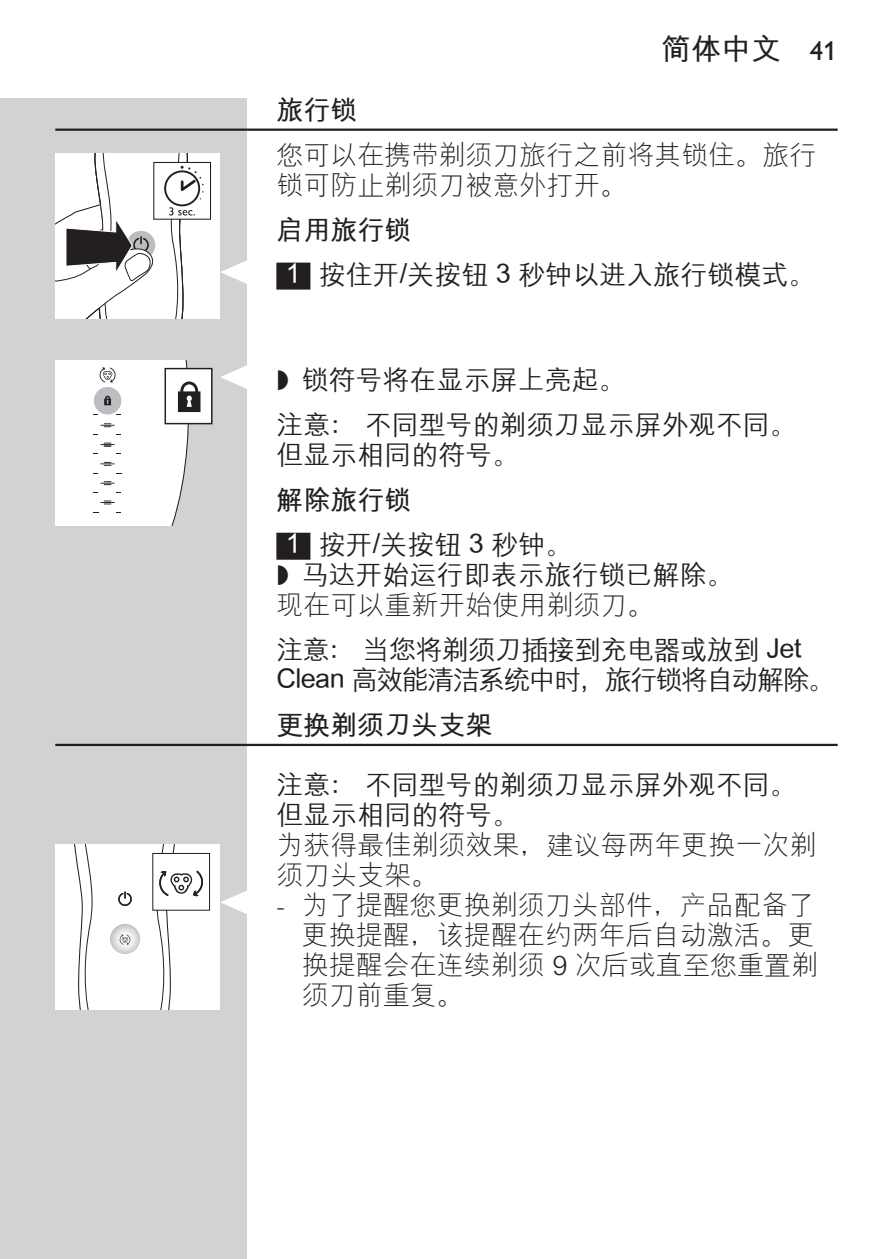
<style>
.page{position:relative;width:893px;height:1259px;background:#fff}
.page>*{position:absolute;margin:0;border:0;box-sizing:border-box;transform-origin:0 0}
.t1{font:30px "M Hei GB Bold";color:#231f20}
.t2{font:27px/30px "M Hei GB Light";color:#231f20}
.t3{font:27px/30px "M Hei GB Medium";color:#231f20}
.t4{font:27px/30px "M Hei GB Medium";letter-spacing:-.02em;color:#231f20}
.t5{font:27px "M Hei GB Bold";color:#231f20}
.s1{font-family:"Gill Sans Alt One WGL";font-size:27px}
.s2{color:#fff}
.s3{font-family:"Philips Ll Font Plain"}
.s4{font-family:"Gill Sans Alt One WGL Light"}
</style>
<div class="page">
<div style="left:0;top:98px;width:247px;height:1161px;background:#d1d2d4"></div>
<hr style="left:55px;top:129px;width:783px;height:2px;background:#231f20">
<div style="left:276px;top:263px;width:34px;height:27px;background:#231f20"></div>
<div style="left:276px;top:533px;width:34px;height:27px;background:#231f20"></div>
<hr style="left:55px;top:744px;width:783px;height:2px;background:#231f20">
<svg style="left:221px;top:260px;width:26px;height:24px"></svg>
<div style="left:55px;top:154px;width:165px;height:165px;background:#fff"></div>
<div style="left:153px;top:162px;width:58px;height:58px;border:1px solid #231f20"></div>
<svg style="left:55px;top:154px;width:152px;height:165px"></svg>
<svg style="left:221px;top:365px;width:26px;height:24px"></svg>
<div style="left:165px;top:368px;width:47px;height:55px;background:#fff"></div>
<div style="left:165px;top:368px;width:48px;height:56px;border:1px solid #231f20"></div>
<svg style="left:55px;top:360px;width:145px;height:165px"></svg>
<svg style="left:221px;top:890px;width:26px;height:24px"></svg>
<div style="left:55px;top:845px;width:165px;height:165px;background:#fff"></div>
<div style="left:152px;top:853px;width:58px;height:57px;border:1px solid #231f20"></div>
<svg style="left:74px;top:845px;width:129px;height:165px"></svg>
<p class="t1" style="left:661px;top:34px;width:177px">简体中文 <span class="s1">41</span></p>
<p class="t5" style="left:276px;top:96px;width:82px">旅行锁</p>
<p class="t2" style="left:276px;top:141px;width:541px">您可以在携带剃须刀旅行之前将其锁住。旅行锁可防止剃须刀被意外打开。</p>
<p class="t5" style="left:276px;top:216px;width:136px">启用旅行锁</p>
<p class="t3" style="left:286px;top:260px;width:531px"><span class="s2">1</span> 按住开/关按钮 3 秒钟以进入旅行锁模式。</p>
<p class="t3" style="left:276px;top:357px;width:522px;line-height:45px"><span class="s3">,</span> 锁符号将在显示屏上亮起。<br>注意： 不同型号的剃须刀显示屏外观不同。</p>
<p class="t3" style="left:276px;top:440px;width:244px">但显示相同的符号。</p>
<p class="t5" style="left:276px;top:486px;width:136px">解除旅行锁</p>
<p class="t3" style="left:276px;top:530px;width:459px;text-indent:10px"><span class="s2">1</span> 按开/关按钮 3 秒钟。<br><span class="s3">,</span> 马达开始运行即表示旅行锁已解除。</p>
<p class="t2" style="left:276px;top:591px;width:379px">现在可以重新开始使用剃须刀。</p>
<p class="t4" style="left:276px;top:635px;width:560px">注意： 当您将剃须刀插接到充电器或放到 Jet<br>Clean 高效能清洁系统中时，旅行锁将自动解除。</p>
<p class="t5" style="left:276px;top:712px;width:217px">更换剃须刀头支架</p>
<p class="t3" style="left:276px;top:770px;width:522px">注意： 不同型号的剃须刀显示屏外观不同。但显示相同的符号。</p>
<p class="t2" style="left:276px;top:831px;width:541px">为获得最佳剃须效果，建议每两年更换一次剃须刀头支架。</p>
<p class="t2" style="left:302px;top:891px;width:518px;text-align:justify;text-indent:-26px"><span class="s4">-</span> 为了提醒您更换剃须刀头部件，产品配备了更换提醒，该提醒在约两年后自动激活。更换提醒会在连续剃须 9 次后或直至您重置剃须刀前重复。</p>
</div>
